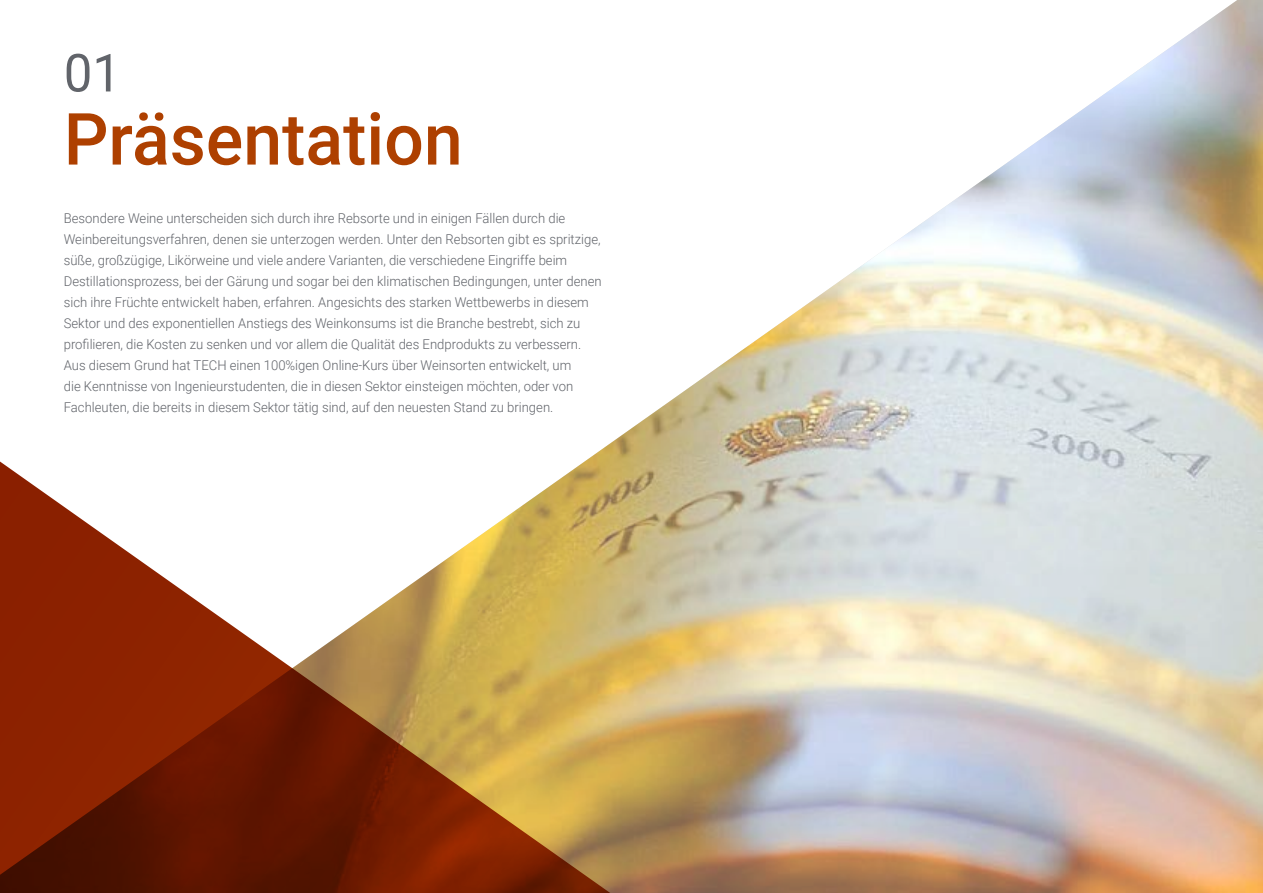
<style>
.page{position:relative;width:1263px;height:893px;background:#fff}
.page>*{position:absolute;margin:0;border:0;box-sizing:border-box;transform-origin:0 0}
.t1{font:500 72px "Roboto";color:#ae4000}
.t2{font:52.5px "Roboto";color:#61646a}
.t3{font:300 13.5px/21px "Roboto";color:#61646a}
</style>
<div class="page">
<img style="left:606px;top:0;width:657px;height:893px">
<svg style="left:0;top:446px;width:640px;height:447px"></svg>
<h2 class="t2" style="left:64px;top:36px;width:59px">01</h2>
<h1 class="t1" style="left:64px;top:89px;width:400px">Präsentation</h1>
<p class="t3" style="left:64px;top:207px;width:539px">Besondere Weine unterscheiden sich durch ihre Rebsorte und in einigen Fällen durch die Weinbereitungsverfahren, denen sie unterzogen werden. Unter den Rebsorten gibt es spritzige, süße, großzügige, Likörweine und viele andere Varianten, die verschiedene Eingriffe beim Destillationsprozess, bei der Gärung und sogar bei den klimatischen Bedingungen, unter denen sich ihre Früchte entwickelt haben, erfahren. Angesichts des starken Wettbewerbs in diesem Sektor und des exponentiellen Anstiegs des Weinkonsums ist die Branche bestrebt, sich zu profilieren, die Kosten zu senken und vor allem die Qualität des Endprodukts zu verbessern.<br>Aus diesem Grund hat TECH einen 100%igen Online-Kurs über Weinsorten entwickelt, um<br>die Kenntnisse von Ingenieurstudenten, die in diesen Sektor einsteigen möchten, oder von Fachleuten, die bereits in diesem Sektor tätig sind, auf den neuesten Stand zu bringen.</p>
</div>
